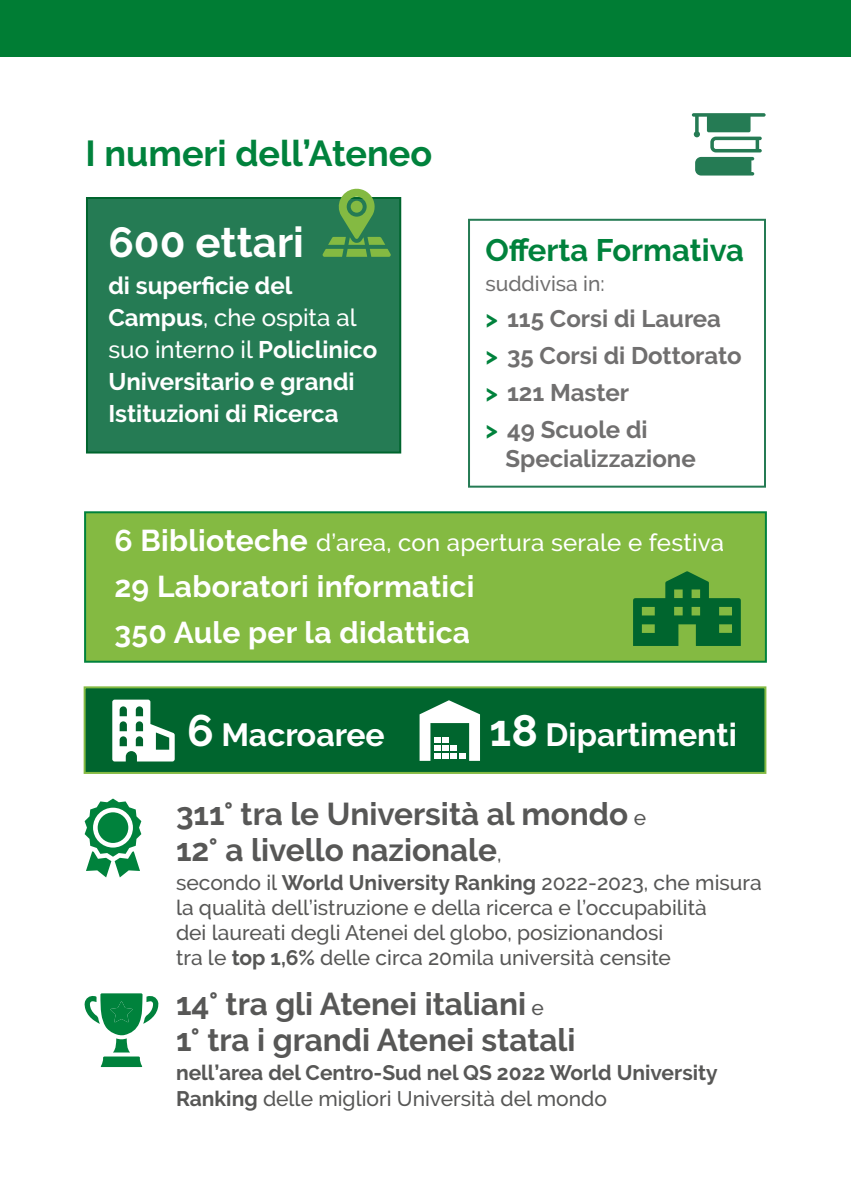
<style>
.page{position:relative;width:851px;height:1191px;background:#fff}
.page>*{position:absolute;margin:0;border:0;box-sizing:border-box;transform-origin:0 0}
.t1{font:700 42px "Raleway";color:#fff}
.t2{font:700 36px "Raleway";color:#00823c}
.t3{font:700 32px "Raleway";color:#fff}
.t4{font:700 31.6px/36px "Raleway";color:#575756}
.t5{font:700 31px "Raleway";color:#00823c}
.t6{font:700 30px/46px "Raleway";letter-spacing:.01em;color:#fff}
.t7{font:700 24px/32px "Raleway";color:#fff}
.t8{font:700 24px/36.8px "Raleway";color:#706f6f}
.t9{font:500 24px "Raleway";letter-spacing:.01em;color:#fff}
.t10{font:500 21px/25.2px "Raleway";color:#575756}
.t11{font:700 21px/25.2px "Raleway";color:#575756}
.t12{font:500 21px "Raleway";color:#706f6f}
.s1{font-weight:500}
.s2{color:#00823c}
.s3{font-weight:700;font-size:30px}
.s4{font-size:44px}
.s5{font-weight:500;font-size:21px}
.s6{font-weight:700}
</style>
<div class="page">
<svg style="left:691px;top:113px;width:74px;height:62px"></svg>
<div style="left:86px;top:197px;width:315px;height:256px;background:#257b54;border:2px solid #00652e"></div>
<svg style="left:322px;top:189px;width:68px;height:68px"></svg>
<div style="left:350px;top:201px;width:12px;height:12px;background:#84ba42;border-radius:50%"></div>
<div style="left:84px;top:686px;width:682px;height:88px;background:#00652e;border:2px solid #84ba42"></div>
<svg style="left:112px;top:699px;width:63px;height:62px"></svg>
<svg style="left:419px;top:700px;width:61px;height:61px"></svg>
<svg style="left:85px;top:798px;width:56px;height:79px"></svg>
<svg style="left:84px;top:993px;width:75px;height:74px"></svg>
<div style="left:468px;top:219px;width:297px;height:268px;border:2px solid #257b54"></div>
<div style="left:84px;top:511px;width:682px;height:151px;background:#84ba42;border:2px solid #00823c"></div>
<svg style="left:633px;top:571px;width:107px;height:75px"></svg>
<div style="left:0;top:0;width:850px;height:57px;background:#007d34"></div>
<h2 class="t2" style="left:85px;top:133px;width:348px">I numeri dell’Ateneo</h2>
<h1 class="t1" style="left:108px;top:218px;width:197px">600 ettari</h1>
<p class="t7" style="left:108px;top:270px;width:270px">di superficie del<br>Campus<span class="s1">, che ospita al suo interno il</span> Policlinico<br>Universitario e grandi<br>Istituzioni di Ricerca</p>
<h3 class="t5" style="left:485px;top:233px;width:260px">Offerta Formativa</h3>
<p class="t12" style="left:485px;top:271px;width:121px">suddivisa in:</p>
<p class="t8" style="left:485px;top:301px;width:257px"><span class="s2">&gt;</span> 115 Corsi di Laurea<br><span class="s2">&gt;</span> 35 Corsi di Dottorato <span class="s2">&gt;</span> 121 Master<br><span class="s2">&gt;</span> 49 Scuole di</p>
<p class="t8" style="left:505px;top:440px;width:192px">Specializzazione</p>
<p class="t9" style="left:114px;top:529px;width:611px"><span class="s3">6 Biblioteche</span> d’area, con apertura serale e festiva</p>
<h3 class="t6" style="left:114px;top:564px;width:361px">29 Laboratori informatici<br>350 Aule per la didattica</h3>
<h3 class="t3" style="left:187px;top:717px;width:199px"><span class="s4">6</span> Macroaree</h3>
<h3 class="t3" style="left:489px;top:717px;width:249px"><span class="s4">18</span> Dipartimenti</h3>
<h3 class="t4" style="left:176px;top:795px;width:471px">311° tra le Università al mondo <span class="s5">e<br></span>12° a livello nazionale<span class="s5">,</span></h3>
<p class="t10" style="left:176px;top:869px;width:587px">secondo il <span class="s6">World University Ranking</span> 2022-2023, che misura la qualità dell’istruzione e della ricerca e l’occupabilità<br>dei laureati degli Atenei del globo, posizionandosi<br>tra le <span class="s6">top 1,6%</span> delle circa 20mila università censite</p>
<h3 class="t4" style="left:176px;top:986px;width:401px">14° tra gli Atenei italiani <span class="s5">e<br></span>1° tra i grandi Atenei statali</h3>
<p class="t11" style="left:176px;top:1060px;width:543px">nell’area del Centro-Sud nel QS 2022 World University<br>Ranking <span class="s1">delle migliori Università del mondo</span></p>
</div>
